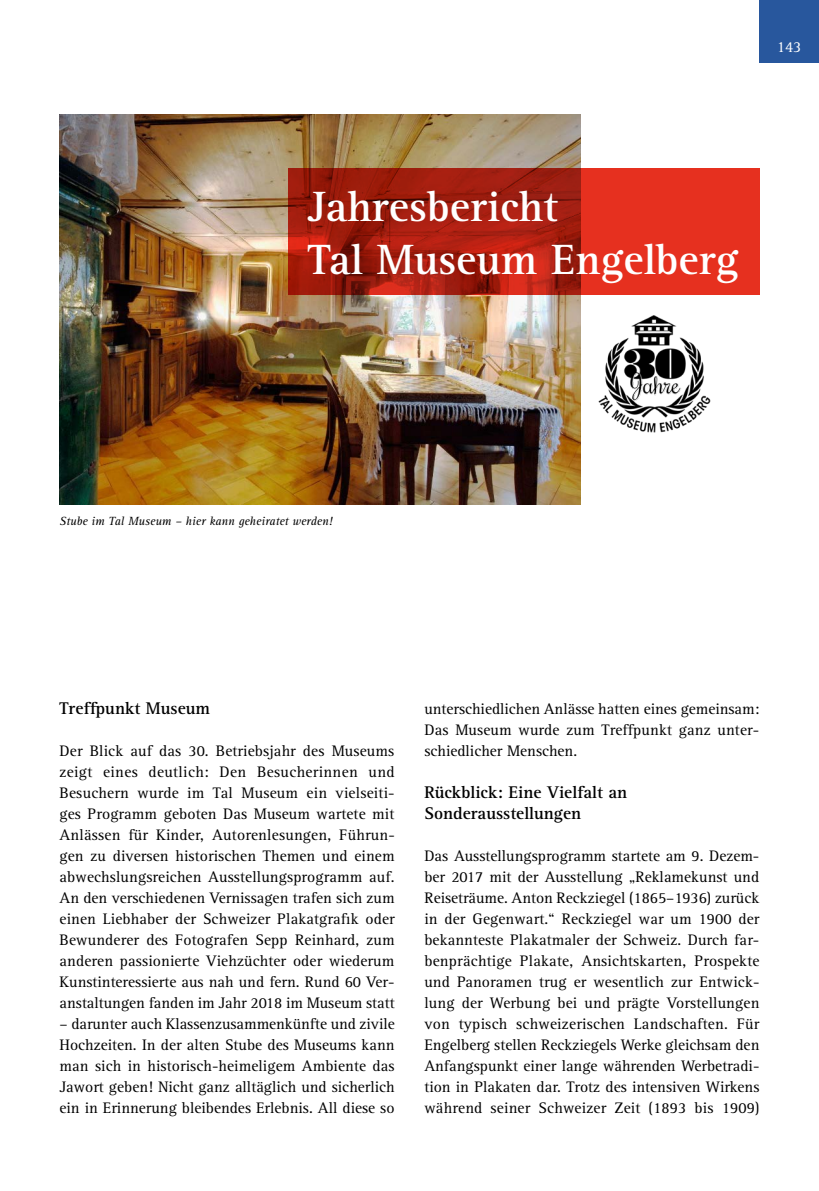
<style>
.page{position:relative;width:819px;height:1191px;background:#fff}
.page>*{position:absolute;margin:0;border:0;box-sizing:border-box;transform-origin:0 0}
.t1{font:700 43.75px/52.5px "Rotis Serif";color:#fff}
.t2{font:700 17.5px/21px "Rotis Serif";color:#000}
.t3{font:15.75px/21px "Rotis Serif";color:#000;text-align:justify}
.t4{font:15.75px "Rotis Serif";color:#fff}
.t5{font:italic 12.25px "Rotis Serif";color:#000}
</style>
<div class="page">
<div style="left:759px;top:0;width:60px;height:63px;background:#28579d"></div>
<img style="left:60px;top:114px;width:520px;height:390px">
<svg style="left:288px;top:168px;width:471px;height:126px;background:#bc2414"></svg>
<img style="left:598px;top:315px;width:113px;height:118px">
<p class="t4" style="left:776px;top:38px;width:26px">143</p>
<h1 class="t1" style="left:308px;top:181px;width:432px">Jahresbericht<br>Tal Museum Engelberg</h1>
<p class="t5" style="left:60px;top:514px;width:274px">Stube im Tal Museum – hier kann geheiratet werden!</p>
<p class="t2" style="left:60px;top:698px;width:152px">Treffpunkt Museum</p>
<p class="t3" style="left:60px;top:741px;width:337px">Der Blick auf das 30. Betriebsjahr des Museums zeigt eines deutlich: Den Besucherinnen und Besuchern wurde im Tal Museum ein vielseiti&shy;ges Programm geboten Das Museum wartete mit Anlässen für Kinder, Autorenlesungen, Führun&shy;gen zu diversen historischen Themen und einem abwechslungsreichen Ausstellungsprogramm auf.<br>An den verschiedenen Vernissagen trafen sich zum einen Liebhaber der Schweizer Plakatgrafik oder Bewunderer des Fotografen Sepp Reinhard, zum anderen passionierte Viehzüchter oder wiederum Kunstinteressierte aus nah und fern. Rund 60 Ver&shy;anstaltungen fanden im Jahr 2018 im Museum statt</p>
<p class="t3" style="left:60px;top:1014px;width:337px">– darunter auch Klassenzusammenkünfte und zivile Hochzeiten. In der alten Stube des Museums kann man sich in historisch-heimeligem Ambiente das Jawort geben! Nicht ganz alltäglich und sicherlich ein in Erinnerung bleibendes Erlebnis. All diese so</p>
<p class="t3" style="left:424px;top:699px;width:336px">unterschiedlichen Anlässe hatten eines gemeinsam:<br>Das Museum wurde zum Treffpunkt ganz unter&shy;schiedlicher Menschen.</p>
<p class="t2" style="left:424px;top:782px;width:204px">Rückblick: Eine Vielfalt an<br>Sonderausstellungen</p>
<p class="t3" style="left:424px;top:846px;width:337px">Das Ausstellungsprogramm startete am 9. Dezem&shy;ber 2017 mit der Ausstellung „Reklamekunst und Reiseträume. Anton Reckziegel (1865–1936) zurück in der Gegenwart.“ Reckziegel war um 1900 der bekannteste Plakatmaler der Schweiz. Durch far&shy;benprächtige Plakate, Ansichtskarten, Prospekte und Panoramen trug er wesentlich zur Entwick&shy;lung der Werbung bei und prägte Vorstellungen von typisch schweizerischen Landschaften. Für Engelberg stellen Reckziegels Werke gleichsam den Anfangspunkt einer lange währenden Werbetradi&shy;tion in Plakaten dar. Trotz des intensiven Wirkens während seiner Schweizer Zeit (1893 bis 1909)</p>
</div>
